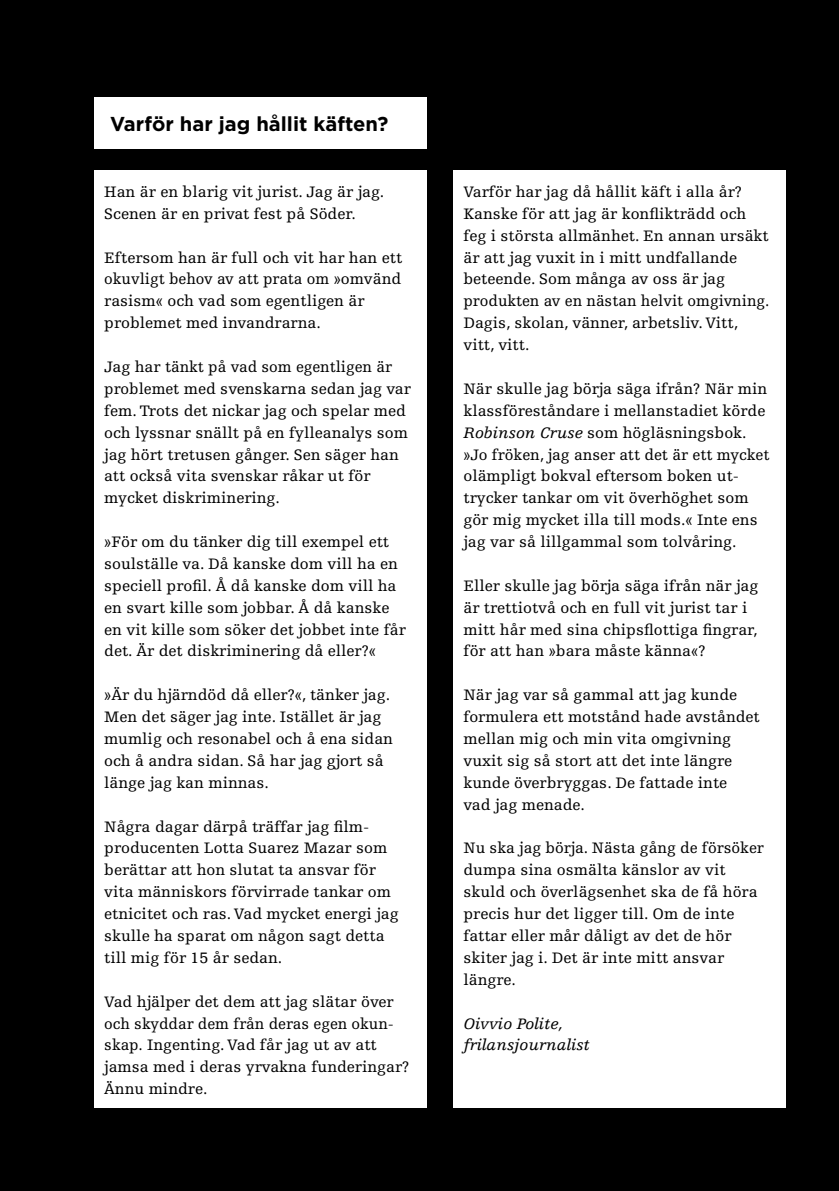
<style>
.page{position:relative;width:839px;height:1191px;background:#fff}
.page>*{position:absolute;margin:0;border:0;box-sizing:border-box;transform-origin:0 0}
.t1{font:700 20.12px "Gotham";color:#000}
.t2{font:15.92px/21.9px "Egyptienne F";color:#000}
.t3{font:italic 15.92px/21.9px "Egyptienne F";color:#000}
.s1{font-style:italic}
</style>
<div class="page">
<div style="left:0;top:0;width:838px;height:1191px;background:#000"></div>
<div style="left:94px;top:170px;width:333px;height:938px;background:#fff"></div>
<div style="left:453px;top:170px;width:333px;height:938px;background:#fff"></div>
<div style="left:94px;top:97px;width:333px;height:52px;background:#fff"></div>
<p class="t1" style="left:110px;top:112px;width:279px">Varför har jag hållit käften?</p>
<p class="t2" style="left:104px;top:181px;width:281px">Han är en blarig vit jurist. Jag är jag.<br>Scenen är en privat fest på Söder.</p>
<p class="t2" style="left:104px;top:247px;width:299px">Eftersom han är full och vit har han ett okuvligt behov av att prata om »omvänd rasism« och vad som egentligen är problemet med invandrarna.</p>
<p class="t2" style="left:104px;top:356px;width:308px">Jag har tänkt på vad som egentligen är problemet med svenskarna sedan jag var fem. Trots det nickar jag och spelar med och lyssnar snällt på en fylleanalys som jag hört tretusen gånger. Sen säger han att också vita svenskar råkar ut för mycket diskriminering.</p>
<p class="t2" style="left:104px;top:531px;width:303px">»För om du tänker dig till exempel ett soulställe va. Då kanske dom vill ha en speciell profil. Å då kanske dom vill ha en svart kille som jobbar. Å då kanske en vit kille som söker det jobbet inte får det. Är det diskriminering då eller?«</p>
<p class="t2" style="left:104px;top:684px;width:290px">»Är du hjärndöd då eller?«, tänker jag.<br>Men det säger jag inte. Istället är jag mumlig och resonabel och å ena sidan och å andra sidan. Så har jag gjort så länge jag kan minnas.</p>
<p class="t2" style="left:104px;top:815px;width:296px">Några dagar därpå träffar jag film&shy;producenten Lotta Suarez Mazar som berättar att hon slutat ta ansvar för vita människors förvirrade tankar om etnicitet och ras. Vad mycket energi jag skulle ha sparat om någon sagt detta till mig för 15 år sedan.</p>
<p class="t2" style="left:104px;top:990px;width:306px">Vad hjälper det dem att jag slätar över och skyddar dem från deras egen okun&shy;skap. Ingenting. Vad får jag ut av att jamsa med i deras yrvakna funderingar?<br>Ännu mindre.</p>
<p class="t2" style="left:463px;top:181px;width:307px">Varför har jag då hållit käft i alla år?<br>Kanske för att jag är konflikträdd och feg i största allmänhet. En annan ursäkt är att jag vuxit in i mitt undfallande beteende. Som många av oss är jag produkten av en nästan helvit omgivning.<br>Dagis, skolan, vänner, arbetsliv. Vitt, vitt, vitt.</p>
<p class="t2" style="left:463px;top:378px;width:307px">När skulle jag börja säga ifrån? När min klassföreståndare i mellanstadiet körde <span class="s1">Robinson Cruse</span> som högläsningsbok. »Jo fröken, jag anser att det är ett mycket olämpligt bokval eftersom boken ut&shy;trycker tankar om vit överhöghet som gör mig mycket illa till mods.« Inte ens jag var så lillgammal som tolvåring.</p>
<p class="t2" style="left:463px;top:575px;width:296px">Eller skulle jag börja säga ifrån när jag är trettiotvå och en full vit jurist tar i mitt hår med sina chipsflottiga fingrar, för att han »bara måste känna«?</p>
<p class="t2" style="left:463px;top:684px;width:298px">När jag var så gammal att jag kunde formulera ett motstånd hade avståndet mellan mig och min vita omgivning vuxit sig så stort att det inte längre kunde överbryggas. De fattade inte<br>vad jag menade.</p>
<p class="t2" style="left:463px;top:837px;width:302px">Nu ska jag börja. Nästa gång de försöker dumpa sina osmälta känslor av vit skuld och överlägsenhet ska de få höra precis hur det ligger till. Om de inte fattar eller mår dåligt av det de hör skiter jag i. Det är inte mitt ansvar längre.</p>
<p class="t3" style="left:463px;top:1012px;width:128px">Oivvio Polite, frilansjournalist</p>
</div>
